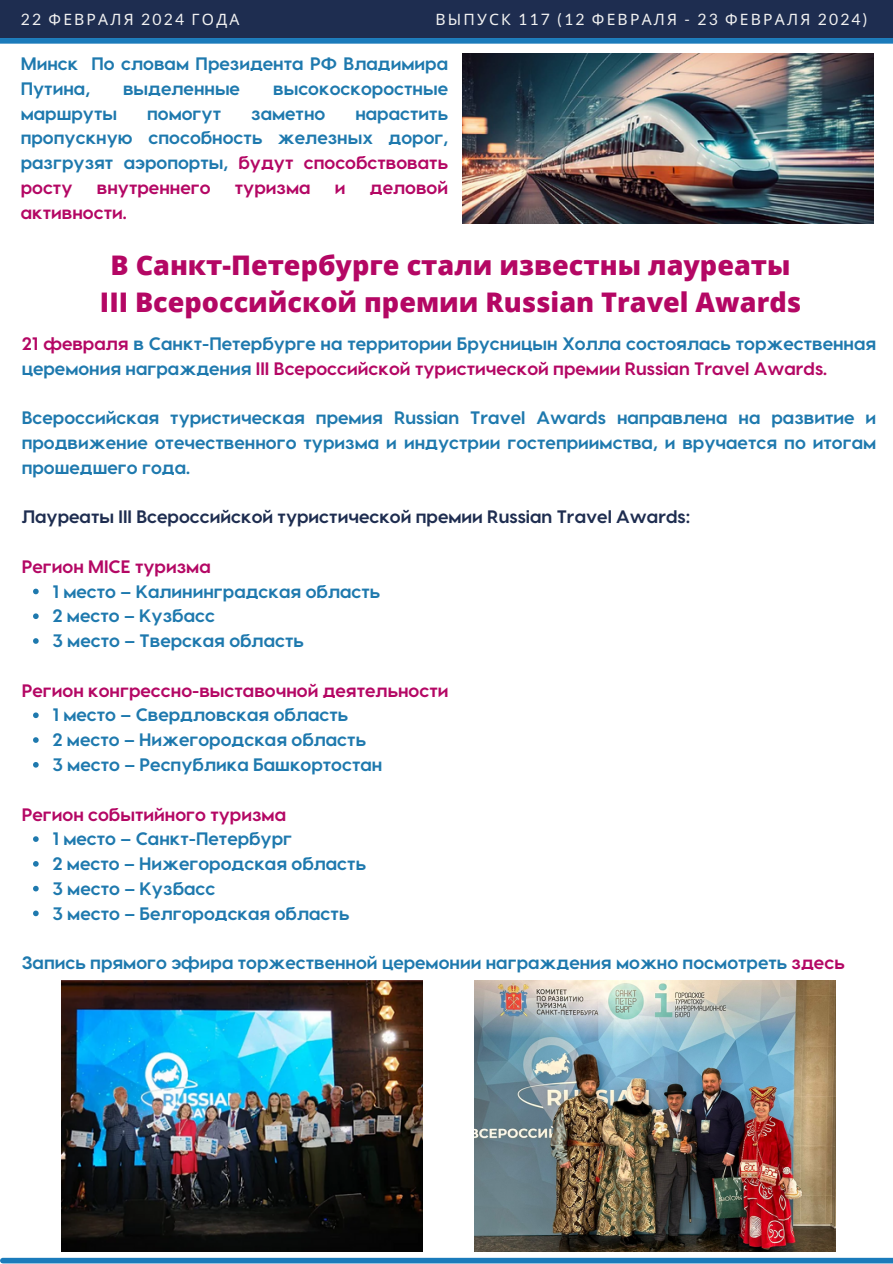
<style>
.page{position:relative;width:893px;height:1264px;background:#fff}
.page>*{position:absolute;margin:0;border:0;box-sizing:border-box;transform-origin:0 0}
.t1{font:800 27px/37.2px "Open Sans";color:#b40764;text-align:center}
.t2{font:700 18px/24.8px "Visby CF";color:#1e79ae}
.t3{font:700 18px "Visby CF";color:#b40764}
.t4{font:700 18px "Visby CF";color:#1e2d50}
.t5{font:15.6px "Noto Sans";letter-spacing:.14em;color:#f2f2f2}
.s1{font-family:"Lato"}
.s2{color:#b40764}
</style>
<div class="page">
<div style="left:0;top:0;width:892px;height:38px;background:#1e2d50"></div>
<div style="left:3px;top:1257px;width:889px;height:6px;background:#1b7bbb"></div>
<div style="left:0;top:38px;width:892px;height:6px;background:#1b7bbb"></div>
<img style="left:463px;top:54px;width:410px;height:170px">
<svg style="left:33px;top:588px;width:6px;height:6px"></svg>
<svg style="left:33px;top:613px;width:6px;height:6px"></svg>
<svg style="left:33px;top:638px;width:6px;height:5px"></svg>
<svg style="left:33px;top:712px;width:6px;height:6px"></svg>
<svg style="left:33px;top:737px;width:6px;height:5px"></svg>
<svg style="left:33px;top:762px;width:6px;height:5px"></svg>
<svg style="left:33px;top:836px;width:6px;height:5px"></svg>
<svg style="left:33px;top:861px;width:6px;height:5px"></svg>
<svg style="left:33px;top:885px;width:6px;height:6px"></svg>
<svg style="left:33px;top:910px;width:6px;height:6px"></svg>
<img style="left:474px;top:980px;width:361px;height:271px">
<img style="left:61px;top:980px;width:361px;height:271px">
<h2 class="t5" style="left:21px;top:8px;width:220px"><span class="s1">22</span> ФЕВРАЛЯ <span class="s1">2024</span> ГОДА</h2>
<p class="t5" style="left:435px;top:8px;width:433px">ВЫПУСК <span class="s1">117 (12</span> ФЕВРАЛЯ <span class="s1">- 23</span> ФЕВРАЛЯ <span class="s1">2024)</span></p>
<p class="t2" style="left:21px;top:50px;width:429px">Минск По словам Президента РФ Владимира<br>Путина,</p>
<p class="t2" style="left:123px;top:75px;width:118px">выделенные</p>
<p class="t2" style="left:273px;top:75px;width:176px">высокоскоростные</p>
<p class="t2" style="left:21px;top:100px;width:98px">маршруты</p>
<p class="t2" style="left:147px;top:100px;width:76px">помогут</p>
<p class="t2" style="left:251px;top:100px;width:76px">заметно</p>
<p class="t2" style="left:21px;top:100px;width:429px;text-align:justify;text-indent:334px">нарастить пропускную способность железных дорог, разгрузят аэропорты, <span class="s2">будут способствовать росту</span></p>
<p class="t3" style="left:97px;top:176px;width:115px">внутреннего</p>
<p class="t3" style="left:235px;top:176px;width:77px">туризма</p>
<p class="t3" style="left:335px;top:176px;width:12px">и</p>
<p class="t3" style="left:370px;top:176px;width:80px">деловой</p>
<p class="t3" style="left:21px;top:200px;width:107px">активности.</p>
<p class="t1" style="left:100px;top:246px;width:702px">В Санкт-Петербурге стали известны лауреаты<br>III Всероссийской премии Russian Travel Awards</p>
<p class="t2" style="left:22px;top:330px;width:856px"><span class="s2">21 февраля</span> в Санкт-Петербурге на территории Брусницын Холла состоялась торжественная церемония награждения <span class="s2">III Всероссийской туристической премии Russian Travel Awards.</span></p>
<p class="t2" style="left:22px;top:404px;width:856px;text-align:justify">Всероссийская туристическая премия Russian Travel Awards направлена на развитие и продвижение отечественного туризма и индустрии гостеприимства, и вручается по итогам прошедшего года.</p>
<p class="t4" style="left:22px;top:505px;width:670px">Лауреаты III Всероссийской туристической премии Russian Travel Awards:</p>
<h1 class="t3" style="left:22px;top:554px;width:190px">Регион MICE туризма</h1>
<h2 class="t2" style="left:52px;top:578px;width:329px">1 место – Калининградская область</h2>
<h2 class="t2" style="left:52px;top:602px;width:164px">2 место – Кузбасс</h2>
<h2 class="t2" style="left:52px;top:627px;width:253px">3 место – Тверская область</h2>
<h2 class="t3" style="left:22px;top:678px;width:428px">Регион конгрессно-выставочной деятельности</h2>
<p class="t2" style="left:52px;top:701px;width:297px">1 место – Свердловская область</p>
<p class="t2" style="left:52px;top:726px;width:315px">2 место – Нижегородская область</p>
<p class="t2" style="left:52px;top:751px;width:331px">3 место – Республика Башкортостан</p>
<h2 class="t3" style="left:22px;top:802px;width:266px">Регион событийного туризма</h2>
<p class="t2" style="left:52px;top:825px;width:241px">1 место – Санкт-Петербург</p>
<p class="t2" style="left:52px;top:850px;width:315px">2 место – Нижегородская область</p>
<p class="t2" style="left:52px;top:875px;width:164px">3 место – Кузбасс</p>
<h2 class="t2" style="left:52px;top:899px;width:298px">3 место – Белгородская область</h2>
<p class="t2" style="left:22px;top:949px;width:824px">Запись прямого эфира торжественной церемонии награждения можно посмотреть <span class="s2">здесь</span></p>
</div>
